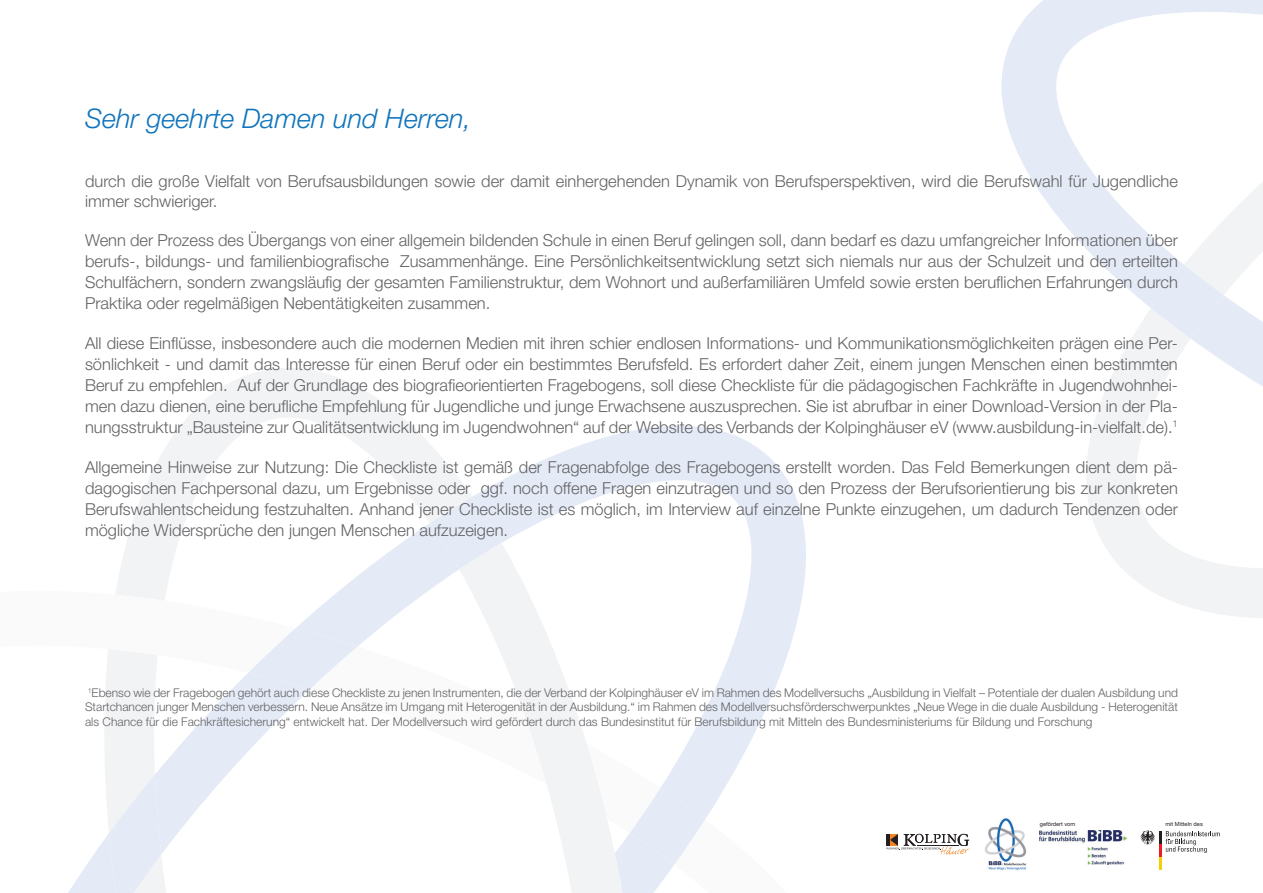
<style>
.page{position:relative;width:1263px;height:893px;background:#fff}
.page>*{position:absolute;margin:0;border:0;box-sizing:border-box;transform-origin:0 0}
.t1{font:italic 300 27px "Helvetica Neue";color:#1074bc}
.t2{font:300 16.5px/21px "Helvetica Neue";color:#636366;text-align:justify}
.t3{font:300 12px/14.4px "Helvetica Neue";color:#636366;text-align:justify}
.t4{font:5.7px "Helvetica Neue";color:#231f20}
</style>
<div class="page">
<svg style="left:1086px;top:309px;width:177px;height:309px"></svg>
<svg style="left:1184px;top:308px;width:79px;height:79px"></svg>
<svg style="left:1001px;top:0;width:262px;height:308px"></svg>
<div style="left:1151px;top:265px;width:72px;height:74px;background:linear-gradient(to right,#e7edf6,#e7ecf6);border-radius:32px"></div>
<svg style="left:133px;top:368px;width:339px;height:155px"></svg>
<svg style="left:472px;top:426px;width:334px;height:232px;fill:#e5ebf6"></svg>
<div style="left:430px;top:497px;width:72px;height:72px;background:linear-gradient(to right,#eff1f5,#e2e9f6);border-radius:28px"></div>
<svg style="left:68px;top:523px;width:718px;height:370px"></svg>
<img style="left:1039px;top:831px;width:87px;height:33px">
<svg style="left:1140px;top:830px;width:80px;height:40px"></svg>
<img style="left:985px;top:818px;width:42px;height:53px">
<svg style="left:886px;top:834px;width:84px;height:22px"></svg>
<h1 class="t1" style="left:85px;top:102px;width:388px">Sehr geehrte Damen und Herren,</h1>
<p class="t2" style="left:85px;top:171px;width:1094px;line-height:19.8px">durch die große Vielfalt von Berufsausbildungen sowie der damit einhergehenden Dynamik von Berufsperspektiven, wird die Berufswahl für Jugendliche immer schwieriger.</p>
<p class="t2" style="left:85px;top:230px;width:1094px">Wenn der Prozess des Übergangs von einer allgemein bildenden Schule in einen Beruf gelingen soll, dann bedarf es dazu umfangreicher Informationen über berufs-, bildungs- und familienbiografische Zusammenhänge. Eine Persönlichkeitsentwicklung setzt sich niemals nur aus der Schulzeit und den erteilten Schulfächern, sondern zwangsläufig der gesamten Familienstruktur, dem Wohnort und außerfamiliären Umfeld sowie ersten beruflichen Erfahrungen durch Praktika oder regelmäßigen Nebentätigkeiten zusammen.</p>
<p class="t2" style="left:85px;top:332px;width:1094px">All diese Einflüsse, insbesondere auch die modernen Medien mit ihren schier endlosen Informations- und Kommunikationsmöglichkeiten prägen eine Per&shy;sönlichkeit - und damit das Interesse für einen Beruf oder ein bestimmtes Berufsfeld. Es erfordert daher Zeit, einem jungen Menschen einen bestimmten Beruf zu empfehlen. Auf der Grundlage des biografieorientierten Fragebogens, soll diese Checkliste für die pädagogischen Fachkräfte in Jugendwohnhei&shy;men dazu dienen, eine berufliche Empfehlung für Jugendliche und junge Erwachsene auszusprechen. Sie ist abrufbar in einer Download-Version in der Pla&shy;nungsstruktur „Bausteine zur Qualitätsentwicklung im Jugendwohnen“ auf der Website des Verbands der Kolpinghäuser eV (www.ausbildung-in-vielfalt.de).<sup>1</sup></p>
<p class="t2" style="left:85px;top:456px;width:1094px">Allgemeine Hinweise zur Nutzung: Die Checkliste ist gemäß der Fragenabfolge des Fragebogens erstellt worden. Das Feld Bemerkungen dient dem pä&shy;dagogischen Fachpersonal dazu, um Ergebnisse oder ggf. noch offene Fragen einzutragen und so den Prozess der Berufsorientierung bis zur konkreten Berufswahlentscheidung festzuhalten. Anhand jener Checkliste ist es möglich, im Interview auf einzelne Punkte einzugehen, um dadurch Tendenzen oder mögliche Widersprüche den jungen Menschen aufzuzeigen.</p>
<p class="t3" style="left:85px;top:685px;width:1094px"><sup>1</sup>Ebenso wie der Fragebogen gehört auch diese Checkliste zu jenen Instrumenten, die der Verband der Kolpinghäuser eV im Rahmen des Modellversuchs „Ausbildung in Vielfalt – Potentiale der dualen Ausbildung und Startchancen junger Menschen verbessern. Neue Ansätze im Umgang mit Heterogenität in der Ausbildung.“ im Rahmen des Modellversuchsförderschwerpunktes „Neue Wege in die duale Ausbildung - Heterogenität als Chance für die Fachkräftesicherung“ entwickelt hat. Der Modellversuch wird gefördert durch das Bundesinstitut für Berufsbildung mit Mitteln des Bundesministeriums für Bildung und Forschung</p>
<p class="t4" style="left:1040px;top:821px;width:37px">gefördert vom</p>
<p class="t4" style="left:1165px;top:821px;width:39px">mit Mitteln des</p>
</div>
